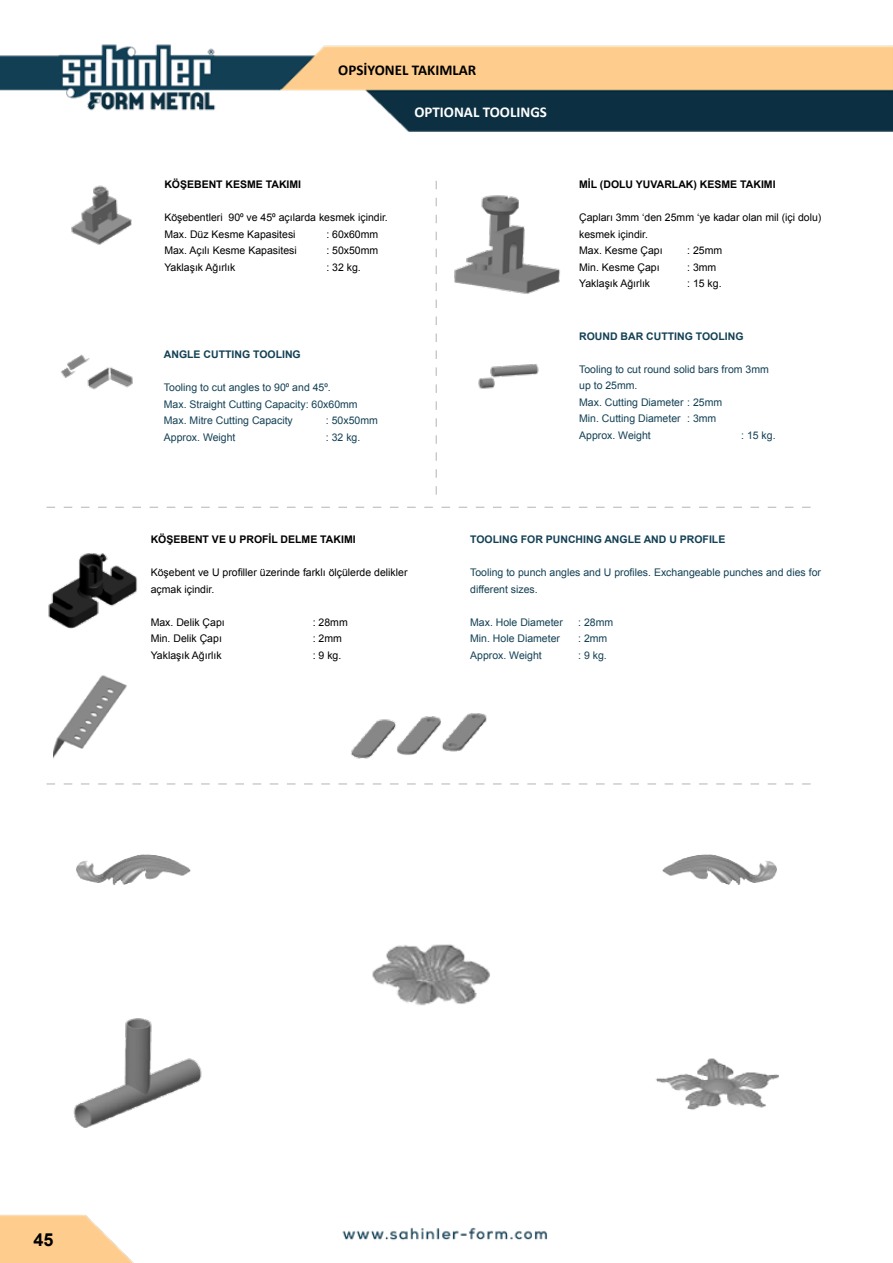
<style>
.page{position:relative;width:893px;height:1263px;background:#fff}
.page>*{position:absolute;margin:0;border:0;box-sizing:border-box;transform-origin:0 0}
.t1{font:700 18px "Arial";color:#000}
.t2{font:700 15px "Calibri";color:#000}
.t3{font:700 15px "Calibri";color:#fff}
.t4{font:10.5px/16.5px "Arial";color:#134054}
.t5{font:10.5px/16.5px "Arial";color:#000}
.t6{font:700 10.5px "Arial";color:#000}
.t7{font:700 10.5px "Arial";color:#134054}
</style>
<div class="page">
<img style="left:0;top:44px;width:893px;height:1219px">
<img style="left:56px;top:342px;width:80px;height:55px">
<img style="left:54px;top:658px;width:76px;height:118px">
<img style="left:43px;top:536px;width:98px;height:93px">
<img style="left:67px;top:181px;width:71px;height:67px">
<img style="left:451px;top:188px;width:115px;height:112px">
<img style="left:474px;top:349px;width:69px;height:46px">
<svg style="left:436px;top:181px;width:1px;height:314px"></svg>
<svg style="left:47px;top:507px;width:764px;height:1px"></svg>
<svg style="left:47px;top:783px;width:764px;height:2px"></svg>
<img style="left:343px;top:694px;width:150px;height:76px">
<img style="left:351px;top:903px;width:150px;height:126px">
<img style="left:645px;top:806px;width:150px;height:130px">
<img style="left:57px;top:806px;width:150px;height:130px">
<img style="left:57px;top:1004px;width:150px;height:138px">
<img style="left:645px;top:1019px;width:150px;height:123px">
<h2 class="t2" style="left:338px;top:60px;width:140px">OPSİYONEL TAKIMLAR</h2>
<h2 class="t3" style="left:414px;top:102px;width:134px">OPTIONAL TOOLINGS</h2>
<p class="t6" style="left:164px;top:177px;width:138px">KÖŞEBENT KESME TAKIMI</p>
<p class="t5" style="left:164px;top:209px;width:225px">Köşebentleri 90⁰ ve 45⁰ açılarda kesmek içindir.<br>Max. Düz Kesme Kapasitesi</p>
<p class="t5" style="left:326px;top:226px;width:53px">: 60x60mm</p>
<p class="t5" style="left:164px;top:242px;width:134px">Max. Açılı Kesme Kapasitesi</p>
<p class="t5" style="left:326px;top:242px;width:53px">: 50x50mm</p>
<p class="t5" style="left:164px;top:259px;width:73px">Yaklaşık Ağırlık</p>
<p class="t5" style="left:326px;top:259px;width:36px">: 32 kg.</p>
<p class="t7" style="left:164px;top:347px;width:138px">ANGLE CUTTING TOOLING</p>
<p class="t4" style="left:164px;top:379px;width:195px">Tooling to cut angles to 90⁰ and 45⁰.<br>Max. Straight Cutting Capacity: 60x60mm<br>Max. Mitre Cutting Capacity</p>
<p class="t4" style="left:326px;top:412px;width:53px">: 50x50mm</p>
<p class="t4" style="left:164px;top:429px;width:73px">Approx. Weight</p>
<p class="t4" style="left:326px;top:429px;width:36px">: 32 kg.</p>
<p class="t6" style="left:579px;top:177px;width:198px">MİL (DOLU YUVARLAK) KESME TAKIMI</p>
<p class="t5" style="left:579px;top:209px;width:244px">Çapları 3mm ‘den 25mm ‘ye kadar olan mil (içi dolu) kesmek içindir.<br>Max. Kesme Çapı</p>
<p class="t5" style="left:687px;top:242px;width:37px">: 25mm</p>
<p class="t5" style="left:579px;top:259px;width:82px">Min. Kesme Çapı</p>
<p class="t5" style="left:687px;top:259px;width:31px">: 3mm</p>
<p class="t5" style="left:579px;top:275px;width:73px">Yaklaşık Ağırlık</p>
<p class="t5" style="left:687px;top:275px;width:36px">: 15 kg.</p>
<p class="t7" style="left:579px;top:329px;width:166px">ROUND BAR CUTTING TOOLING</p>
<p class="t4" style="left:579px;top:361px;width:191px">Tooling to cut round solid bars from 3mm up to 25mm.<br>Max. Cutting Diameter : 25mm<br>Min. Cutting Diameter : 3mm<br>Approx. Weight</p>
<p class="t4" style="left:741px;top:427px;width:36px">: 15 kg.</p>
<p class="t6" style="left:151px;top:532px;width:206px">KÖŞEBENT VE U PROFİL DELME TAKIMI</p>
<p class="t5" style="left:151px;top:564px;width:258px">Köşebent ve U profiller üzerinde farklı ölçülerde delikler açmak içindir.</p>
<p class="t5" style="left:151px;top:614px;width:76px">Max. Delik Çapı</p>
<p class="t5" style="left:313px;top:614px;width:37px">: 28mm</p>
<p class="t5" style="left:151px;top:630px;width:73px">Min. Delik Çapı</p>
<p class="t5" style="left:313px;top:630px;width:31px">: 2mm</p>
<p class="t5" style="left:151px;top:647px;width:73px">Yaklaşık Ağırlık</p>
<p class="t5" style="left:313px;top:647px;width:30px">: 9 kg.</p>
<p class="t7" style="left:470px;top:532px;width:257px">TOOLING FOR PUNCHING ANGLE AND U PROFILE</p>
<p class="t4" style="left:470px;top:564px;width:352px">Tooling to punch angles and U profiles. Exchangeable punches and dies for different sizes.</p>
<p class="t4" style="left:470px;top:614px;width:94px">Max. Hole Diameter</p>
<p class="t4" style="left:578px;top:614px;width:37px">: 28mm</p>
<p class="t4" style="left:470px;top:630px;width:91px">Min. Hole Diameter</p>
<p class="t4" style="left:578px;top:630px;width:31px">: 2mm</p>
<p class="t4" style="left:470px;top:647px;width:73px">Approx. Weight</p>
<p class="t4" style="left:578px;top:647px;width:30px">: 9 kg.</p>
<h1 class="t1" style="left:34px;top:1226px;width:22px">45</h1>
</div>
